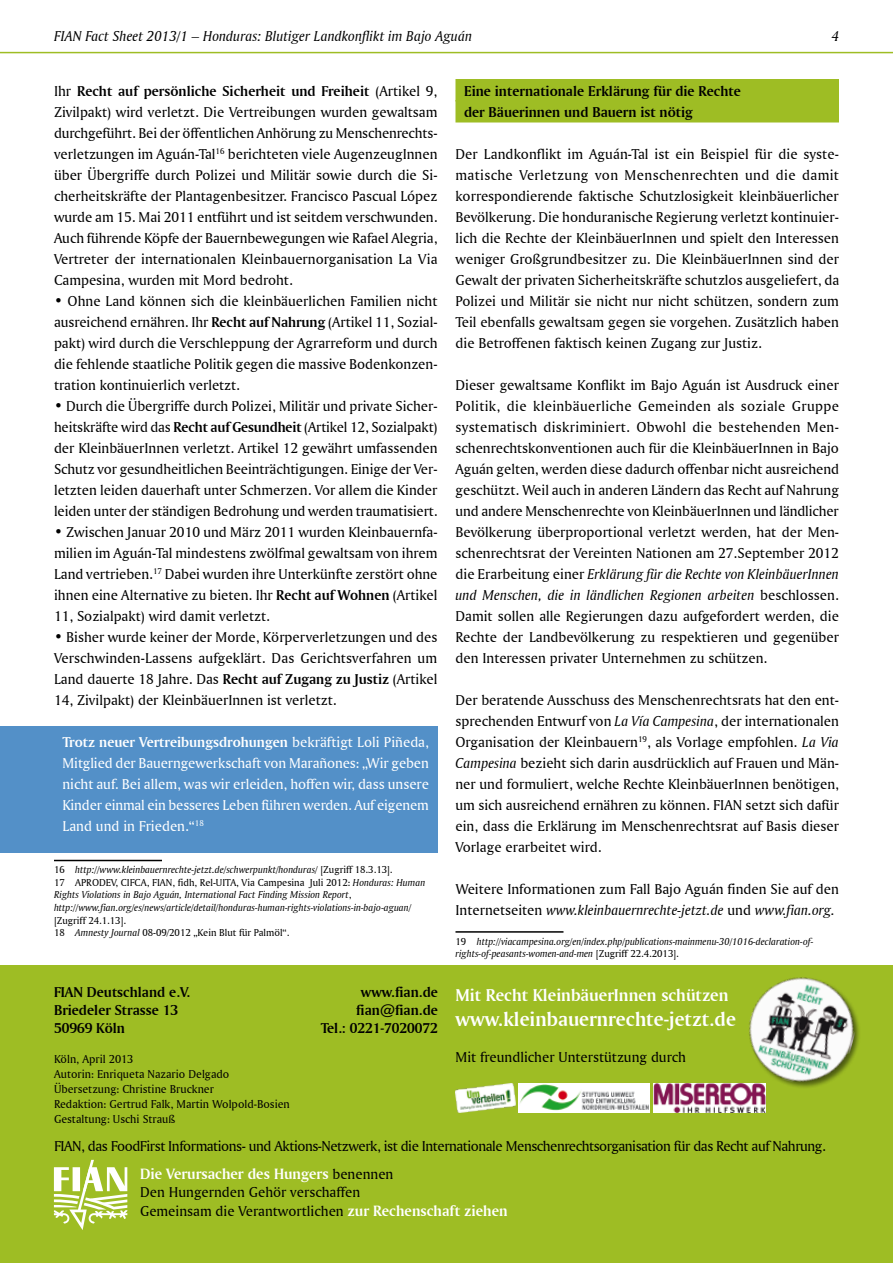
<style>
.page{position:relative;width:893px;height:1263px;background:#fff}
.page>*{position:absolute;margin:0;border:0;box-sizing:border-box;transform-origin:0 0}
.Fliesstext{font:21px "Amerigo BT Bold A";color:#fff}
.Fliesstext-2{font:18px "Amerigo BT Bold A";color:#fff}
.Text_Rückenfeld{font:15.75px "Amerigo BT Bold A";color:#fff}
.Fliesstext-3{font:15px/21px "Amerigo BT Roman A";color:#000;text-align:justify}
.Fliesstext-4{font:15px/21px "Amerigo BT Roman A";letter-spacing:-.01em;color:#fff;text-align:justify}
.Text_Rückenfeld-2{font:15px "Amerigo BT Roman A";letter-spacing:-.03em;color:#000}
.Text_Rückenfeld-3{font:15px "Amerigo BT Bold A";color:#000}
.Text_Rückenfeld-4{font:15px "Amerigo BT Roman A";color:#000}
.Ü_Text1{font:15px "Amerigo BT Bold A";color:#000}
.Fliesstext-5{font:15px "Amerigo BT Italic A";color:#000}
.Text_Rückenfeld-5{font:12px "Amerigo BT Roman A";color:#000}
.Fußnoten{font:10.5px/12.6px "Amerigo BT Italic A";color:#000}
.Fußnoten-2{font:10.5px "Amerigo BT Roman A";color:#000}
.s1{font-family:"Amerigo BT Bold A"}
.s2{font-family:"Amerigo BT Roman A"}
.s3{font-family:"Amerigo BT Italic A"}
.s4{font-family:"Amerigo BT Roman A";font-size:15px;color:#000}
.s5{font-family:"Amerigo BT Bold A";font-size:15.75px;color:#fff}
</style>
<div class="page">
<div style="left:0;top:965px;width:893px;height:298px;background:#9ebd24"></div>
<svg style="left:54px;top:1160px;width:73px;height:69px"></svg>
<div style="left:0;top:726px;width:437px;height:126px;background:#5390c8"></div>
<hr style="left:54px;top:860px;width:108px;height:1px;background:#000">
<div style="left:455px;top:79px;width:384px;height:22px;background:#9ebd24"></div>
<div style="left:455px;top:100px;width:384px;height:22px;background:#9ebd24"></div>
<hr style="left:455px;top:931px;width:108px;height:2px;background:#000">
<hr style="left:0;top:52px;width:893px;height:1px;background:#9ebd24">
<img style="left:749px;top:977px;width:110px;height:111px">
<img style="left:455px;top:1083px;width:60px;height:29px">
<img style="left:518px;top:1083px;width:132px;height:29px">
<img style="left:653px;top:1083px;width:113px;height:29px">
<p class="Fliesstext-5" style="left:54px;top:27px;width:420px">FIAN Fact Sheet 2013/1 – Honduras: Blutiger Landkonflikt im Bajo Aguán</p>
<p class="Fliesstext-5" style="left:831px;top:27px;width:9px">4</p>
<p class="Fliesstext-3" style="left:54px;top:80px;width:385px">Ihr <span class="s1">Recht auf persönliche Sicherheit und Freiheit</span> (Artikel 9, Zivilpakt) wird verletzt. Die Vertreibungen wurden gewaltsam durchgeführt. Bei der öffentlichen Anhörung zu Menschenrechts&shy;verletzungen im Aguán-Tal<sup>16</sup> berichteten viele AugenzeugInnen über Übergriffe durch Polizei und Militär sowie durch die Si&shy;cherheitskräfte der Plantagenbesitzer. Francisco Pascual López wurde am 15. Mai 2011 entführt und ist seitdem verschwunden.<br>Auch führende Köpfe der Bauernbewegungen wie Rafael Alegria, Vertreter der internationalen Kleinbauernorganisation La Via Campesina, wurden mit Mord bedroht.</p>
<p class="Fliesstext-3" style="left:54px;top:290px;width:385px">• Ohne Land können sich die kleinbäuerlichen Familien nicht ausreichend ernähren. Ihr <span class="s1">Recht auf Nahrung</span> (Artikel 11, Sozial&shy;pakt) wird durch die Verschleppung der Agrarreform und durch die fehlende staatliche Politik gegen die massive Bodenkonzen&shy;tration kontinuierlich verletzt.</p>
<p class="Fliesstext-3" style="left:54px;top:395px;width:385px">• Durch die Übergriffe durch Polizei, Militär und private Sicher&shy;heitskräfte wird das <span class="s1">Recht auf Gesundheit</span> (Artikel 12, Sozialpakt) der KleinbäuerInnen verletzt. Artikel 12 gewährt umfassenden Schutz vor gesundheitlichen Beeinträchtigungen. Einige der Ver&shy;letzten leiden dauerhaft unter Schmerzen. Vor allem die Kinder leiden unter der ständigen Bedrohung und werden traumatisiert.</p>
<p class="Fliesstext-3" style="left:54px;top:521px;width:385px">• Zwischen Januar 2010 und März 2011 wurden Kleinbauernfa&shy;milien im Aguán-Tal mindestens zwölfmal gewaltsam von ihrem Land vertrieben.<sup>17</sup> Dabei wurden ihre Unterkünfte zerstört ohne ihnen eine Alternative zu bieten. Ihr <span class="s1">Recht auf Wohnen</span> (Artikel 11, Sozialpakt) wird damit verletzt.</p>
<p class="Fliesstext-3" style="left:54px;top:626px;width:385px">• Bisher wurde keiner der Morde, Körperverletzungen und des Verschwinden-Lassens aufgeklärt. Das Gerichtsverfahren um Land dauerte 18 Jahre. Das <span class="s1">Recht auf Zugang zu Justiz</span> (Artikel 14, Zivilpakt) der KleinbäuerInnen ist verletzt.</p>
<p class="Fliesstext-4" style="left:63px;top:731px;width:368px"><span class="s1">Trotz neuer Vertreibungsdrohungen</span> bekräftigt Loli Piñeda, Mitglied der Bauerngewerkschaft von Marañones: „Wir geben nicht auf. Bei allem, was wir erleiden, hoffen wir, dass unsere Kinder einmal ein besseres Leben führen werden. Auf eigenem Land und in Frieden.“<sup>18</sup></p>
<p class="Fußnoten" style="left:54px;top:863px;width:340px"><span class="s2">16</span> http://www.kleinbauernrechte-jetzt.de/schwerpunkt/honduras/ <span class="s2">[Zugriff 18.3.13].</span></p>
<p class="Fußnoten" style="left:54px;top:876px;width:373px"><span class="s2">17 APRODEV, CIFCA, FIAN, fidh, Rel-UITA, Via Campesina Juli 2012:</span> Honduras: Human<br>Rights Violations in Bajo Aguán, International Fact Finding Mission Report<span class="s2">,</span></p>
<p class="Fußnoten" style="left:54px;top:901px;width:359px">http://www.fian.org/es/news/article/detail/honduras-human-rights-violations-in-bajo-aguan/</p>
<p class="Fußnoten-2" style="left:54px;top:914px;width:74px">[Zugriff 24.1.13].</p>
<p class="Fußnoten-2" style="left:54px;top:926px;width:237px">18 <span class="s3">Amnesty Journal</span> 08-09/2012 „Kein Blut für Palmöl“.</p>
<p class="Ü_Text1" style="left:464px;top:82px;width:278px">Eine internationale Erklärung für die Rechte</p>
<p class="Ü_Text1" style="left:464px;top:103px;width:230px">der Bäuerinnen und Bauern ist nötig</p>
<p class="Fliesstext-3" style="left:455px;top:143px;width:385px">Der Landkonflikt im Aguán-Tal ist ein Beispiel für die syste&shy;matische Verletzung von Menschenrechten und die damit korrespondierende faktische Schutzlosigkeit kleinbäuerlicher Bevölkerung. Die honduranische Regierung verletzt kontinuier&shy;lich die Rechte der KleinbäuerInnen und spielt den Interessen weniger Großgrundbesitzer zu. Die KleinbäuerInnen sind der Gewalt der privaten Sicherheitskräfte schutzlos ausgeliefert, da Polizei und Militär sie nicht nur nicht schützen, sondern zum Teil ebenfalls gewaltsam gegen sie vorgehen. Zusätzlich haben die Betroffenen faktisch keinen Zugang zur Justiz.</p>
<p class="Fliesstext-3" style="left:455px;top:374px;width:385px">Dieser gewaltsame Konflikt im Bajo Aguán ist Ausdruck einer Politik, die kleinbäuerliche Gemeinden als soziale Gruppe systematisch diskriminiert. Obwohl die bestehenden Men&shy;schenrechtskonventionen auch für die KleinbäuerInnen in Bajo Aguán gelten, werden diese dadurch offenbar nicht ausreichend geschützt. Weil auch in anderen Ländern das Recht auf Nahrung und andere Menschenrechte von KleinbäuerInnen und ländlicher Bevölkerung überproportional verletzt werden, hat der Men&shy;schenrechtsrat der Vereinten Nationen am 27.September 2012 die Erarbeitung einer <span class="s3">Erklärung für die Rechte von KleinbäuerInnen und Menschen, die in ländlichen Regionen arbeiten</span> beschlossen.<br>Damit sollen alle Regierungen dazu aufgefordert werden, die Rechte der Landbevölkerung zu respektieren und gegenüber den Interessen privater Unternehmen zu schützen.</p>
<p class="Fliesstext-3" style="left:455px;top:689px;width:385px">Der beratende Ausschuss des Menschenrechtsrats hat den ent&shy;sprechenden Entwurf von <span class="s3">La Vía Campesina</span>, der internationalen Organisation der Kleinbauern<sup>19</sup>, als Vorlage empfohlen. <span class="s3">La Via Campesina</span> bezieht sich darin ausdrücklich auf Frauen und Män&shy;ner und formuliert, welche Rechte KleinbäuerInnen benötigen, um sich ausreichend ernähren zu können. FIAN setzt sich dafür ein, dass die Erklärung im Menschenrechtsrat auf Basis dieser Vorlage erarbeitet wird.</p>
<p class="Fliesstext-3" style="left:455px;top:878px;width:385px">Weitere Informationen zum Fall Bajo Aguán finden Sie auf den<br>Internetseiten <span class="s3">www.kleinbauernrechte-jetzt.de</span> und <span class="s3">www.fian.org.</span></p>
<p class="Fußnoten" style="left:455px;top:934px;width:359px"><span class="s2">19</span> http://viacampesina.org/en/index.php/publications-mainmenu-30/1016-declaration-of&shy;rights-of-peasants-women-and-men <span class="s2">[Zugriff 22.4.2013].</span></p>
<p class="Text_Rückenfeld-3" style="left:54px;top:982px;width:138px">FIAN Deutschland e.V.</p>
<p class="Text_Rückenfeld-3" style="left:361px;top:982px;width:79px">www.fian.de</p>
<p class="Text_Rückenfeld-3" style="left:54px;top:1000px;width:126px">Briedeler Strasse 13</p>
<p class="Text_Rückenfeld-3" style="left:356px;top:1000px;width:83px">fian@fian.de</p>
<p class="Text_Rückenfeld-3" style="left:54px;top:1018px;width:73px">50969 Köln</p>
<p class="Text_Rückenfeld-3" style="left:321px;top:1018px;width:119px">Tel.: 0221-7020072</p>
<p class="Text_Rückenfeld-5" style="left:54px;top:1051px;width:81px">Köln, April 2013</p>
<p class="Text_Rückenfeld-5" style="left:54px;top:1066px;width:177px">Autorin: Enriqueta Nazario Delgado</p>
<p class="Text_Rückenfeld-5" style="left:54px;top:1081px;width:161px">Übersetzung: Christine Bruckner</p>
<p class="Text_Rückenfeld-5" style="left:54px;top:1096px;width:237px">Redaktion: Gertrud Falk, Martin Wolpold-Bosien</p>
<p class="Text_Rückenfeld-5" style="left:54px;top:1111px;width:123px">Gestaltung: Uschi Strauß</p>
<p class="Text_Rückenfeld-2" style="left:54px;top:1137px;width:773px">FIAN, das FoodFirst Informations- und Aktions-Netzwerk, ist die Internationale Menschenrechtsorganisation für das Recht auf Nahrung.</p>
<p class="Fliesstext-2" style="left:455px;top:984px;width:275px">Mit Recht KleinbäuerInnen schützen</p>
<p class="Fliesstext" style="left:455px;top:1006px;width:282px">www.kleinbauernrechte-jetzt.de</p>
<p class="Fliesstext-3" style="left:455px;top:1046px;width:232px">Mit freundlicher Unterstützung durch</p>
<p class="Text_Rückenfeld" style="left:140px;top:1164px;width:255px">Die Verursacher des Hungers <span class="s4">benennen</span></p>
<p class="Text_Rückenfeld-4" style="left:140px;top:1183px;width:222px">Den Hungernden Gehör verschaffen</p>
<p class="Text_Rückenfeld-4" style="left:140px;top:1202px;width:369px">Gemeinsam die Verantwortlichen <span class="s5">zur Rechenschaft ziehen</span></p>
</div>
